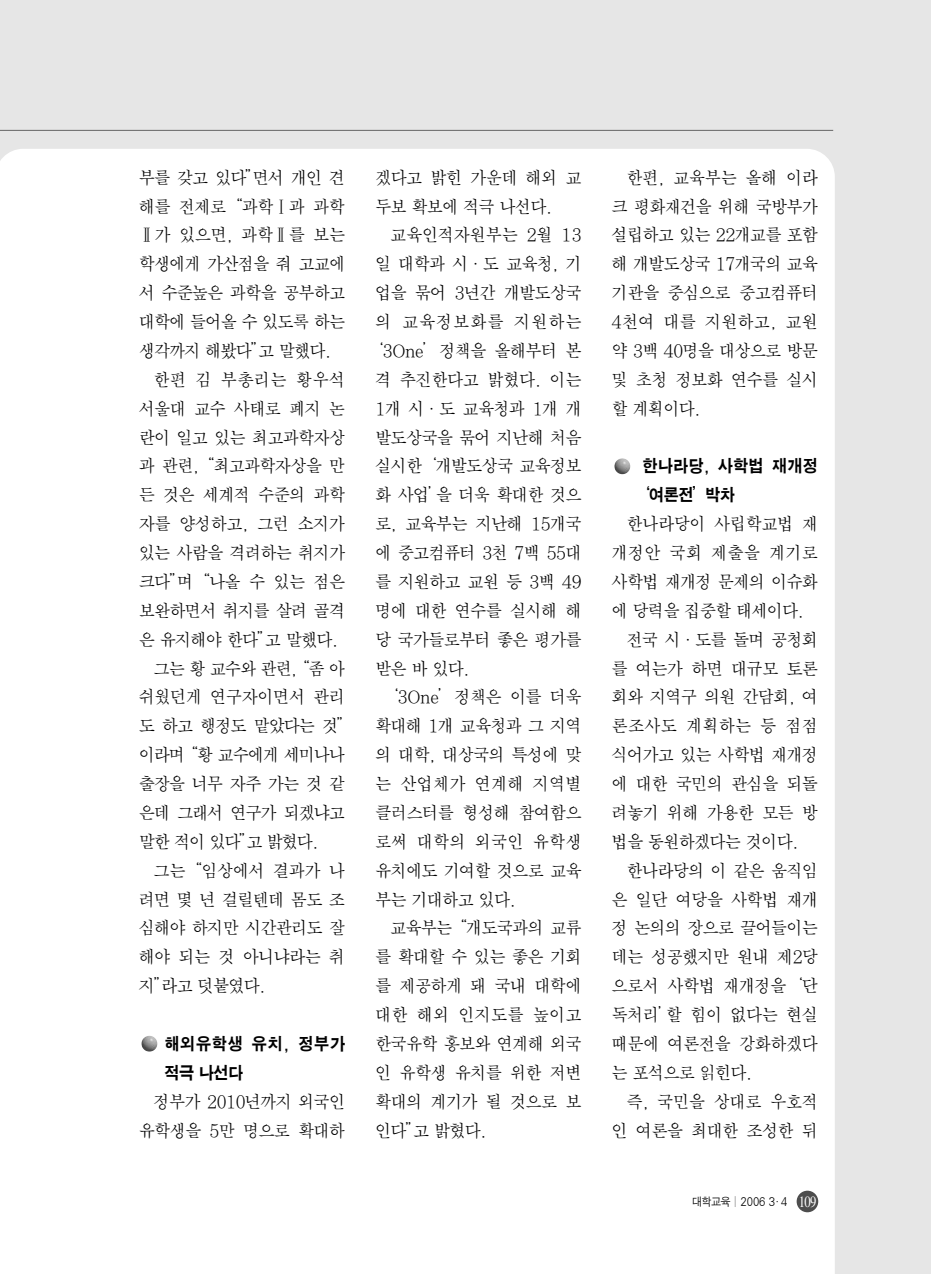
<style>
.page{position:relative;width:931px;height:1274px;background:#e6e6e6}
.page>*{position:absolute;margin:0;border:0;box-sizing:border-box;transform-origin:0 0}
.t1{font:17.5px/28.9px "SM Amu";letter-spacing:-.065em;color:#000;text-align:justify;scale:.94 1}
.t2{font:17.5px "SM Amu";letter-spacing:-.005em;color:#000;scale:.94 1}
.t3{font:17.5px "SM Amu";letter-spacing:-.04em;color:#000;scale:.94 1}
.t4{font:17.5px "SM Amu";letter-spacing:-.045em;color:#000;scale:.94 1}
.t5{font:17.5px "SM Amu";letter-spacing:-.085em;color:#000;scale:.94 1}
.t6{font:17.5px "SM Ago K";letter-spacing:-.025em;color:#000;scale:.9 1}
.t7{font:17.5px "SM Amu";letter-spacing:-.03em;color:#000;scale:.94 1}
.t8{font:17.5px "SM Ago K";letter-spacing:.005em;color:#000;scale:.9 1}
.t9{font:17.5px "SM Amu";letter-spacing:.035em;color:#000;scale:.94 1}
.t10{font:17.5px "SM Amu";letter-spacing:-.035em;color:#000;scale:.94 1}
.t11{font:17.5px "SM Amu";letter-spacing:.005em;color:#000;scale:.94 1}
.t12{font:11.38px "SM Ago J";letter-spacing:-.07em;color:#000;scale:.9 1}
.s1{font-family:"Times";font-size:15.75px;color:#fff}
</style>
<div class="page">
<div style="left:6px;top:149px;width:829px;height:1125px;background:#fff"></div>
<div style="left:0;top:155px;width:6px;height:1119px;background:#fff"></div>
<hr style="left:0;top:130px;width:833px;height:1px;background:#666">
<img style="left:614px;top:458px;width:16px;height:16px">
<img style="left:141px;top:1036px;width:16px;height:16px">
<div style="left:797px;top:1191px;width:21px;height:21px;background:#4d4d4d;border-radius:50%"></div>
<p class="t1" style="left:139px;top:164px;width:221px">부를 갖고 있다”면서 개인 견</p>
<p class="t1" style="left:139px;top:193px;width:221px">해를 전제로“과학Ⅰ과 과학</p>
<p class="t3" style="left:139px;top:227px;width:221px">Ⅱ가 있으면, 과학Ⅱ를 보는</p>
<p class="t1" style="left:139px;top:251px;width:221px">학생에게 가산점을 줘 고교에</p>
<p class="t1" style="left:139px;top:280px;width:221px">서 수준높은 과학을 공부하고</p>
<p class="t1" style="left:139px;top:308px;width:221px">대학에 들어올 수 있도록 하는</p>
<p class="t1" style="left:139px;top:337px;width:207px">생각까지 해봤다”고 말했다.</p>
<p class="t11" style="left:154px;top:372px;width:206px">한편 김 부총리는 황우석</p>
<p class="t1" style="left:139px;top:395px;width:221px">서울대 교수 사태로 폐지 논</p>
<p class="t1" style="left:139px;top:424px;width:221px">란이 일고 있는 최고과학자상</p>
<p class="t1" style="left:139px;top:453px;width:221px">과 관련, “최고과학자상을 만</p>
<p class="t1" style="left:139px;top:482px;width:221px">든 것은 세계적 수준의 과학</p>
<p class="t3" style="left:139px;top:516px;width:221px">자를 양성하고, 그런 소지가</p>
<p class="t1" style="left:139px;top:539px;width:221px">있는 사람을 격려하는 취지가</p>
<p class="t1" style="left:139px;top:568px;width:221px">크다”며“나올 수 있는 점은</p>
<p class="t1" style="left:139px;top:597px;width:221px">보완하면서 취지를 살려 골격</p>
<p class="t1" style="left:139px;top:626px;width:214px">은 유지해야 한다”고 말했다.</p>
<p class="t1" style="left:154px;top:655px;width:206px">그는 황 교수와 관련, “좀 아</p>
<p class="t4" style="left:139px;top:689px;width:221px">쉬웠던게 연구자이면서 관리</p>
<p class="t5" style="left:139px;top:718px;width:230px">도 하고 행정도 맡았다는 것”</p>
<p class="t5" style="left:139px;top:747px;width:221px">이라며“황 교수에게 세미나나</p>
<p class="t1" style="left:139px;top:770px;width:221px">출장을 너무 자주 가는 것 같</p>
<p class="t5" style="left:139px;top:805px;width:221px">은데 그래서 연구가 되겠냐고</p>
<p class="t1" style="left:139px;top:828px;width:193px">말한 적이 있다”고 밝혔다.</p>
<p class="t4" style="left:154px;top:863px;width:206px">그는“임상에서 결과가 나</p>
<p class="t1" style="left:139px;top:886px;width:221px">려면 몇 년 걸릴텐데 몸도 조</p>
<p class="t1" style="left:139px;top:915px;width:221px">심해야 하지만 시간관리도 잘</p>
<p class="t1" style="left:139px;top:944px;width:221px">해야 되는 것 아니냐라는 취</p>
<p class="t1" style="left:139px;top:973px;width:137px">지”라고 덧붙였다.</p>
<p class="t8" style="left:164px;top:1036px;width:203px">해외유학생 유치, 정부가</p>
<p class="t6" style="left:164px;top:1065px;width:90px">적극 나선다</p>
<p class="t1" style="left:154px;top:1088px;width:206px">정부가 2010년까지 외국인</p>
<p class="t1" style="left:139px;top:1117px;width:221px">유학생을 5만 명으로 확대하</p>
<p class="t1" style="left:375px;top:164px;width:221px">겠다고 밝힌 가운데 해외 교</p>
<p class="t1" style="left:375px;top:193px;width:190px">두보 확보에 적극 나선다.</p>
<p class="t7" style="left:390px;top:227px;width:206px">교육인적자원부는 2월 13</p>
<p class="t1" style="left:375px;top:251px;width:221px">일 대학과 시·도 교육청, 기</p>
<p class="t1" style="left:375px;top:280px;width:221px">업을 묶어 3년간 개발도상국</p>
<p class="t9" style="left:375px;top:314px;width:221px">의 교육정보화를 지원하는</p>
<p class="t1" style="left:367px;top:337px;width:230px">‘3One’정책을 올해부터 본</p>
<p class="t3" style="left:375px;top:372px;width:221px">격 추진한다고 밝혔다. 이는</p>
<p class="t1" style="left:375px;top:395px;width:221px">1개 시·도 교육청과 1개 개</p>
<p class="t1" style="left:375px;top:424px;width:221px">발도상국을 묶어 지난해 처음</p>
<p class="t1" style="left:375px;top:453px;width:221px">실시한‘개발도상국 교육정보</p>
<p class="t1" style="left:375px;top:482px;width:221px">화 사업’을 더욱 확대한 것으</p>
<p class="t1" style="left:375px;top:511px;width:221px">로, 교육부는 지난해 15개국</p>
<p class="t1" style="left:375px;top:539px;width:221px">에 중고컴퓨터 3천 7백 55대</p>
<p class="t1" style="left:375px;top:568px;width:221px">를 지원하고 교원 등 3백 49</p>
<p class="t1" style="left:375px;top:597px;width:221px">명에 대한 연수를 실시해 해</p>
<p class="t1" style="left:375px;top:626px;width:221px">당 국가들로부터 좋은 평가를</p>
<p class="t1" style="left:375px;top:655px;width:102px">받은 바 있다.</p>
<p class="t1" style="left:382px;top:684px;width:214px">‘3One’정책은 이를 더욱</p>
<p class="t1" style="left:375px;top:713px;width:221px">확대해 1개 교육청과 그 지역</p>
<p class="t1" style="left:375px;top:742px;width:221px">의 대학, 대상국의 특성에 맞</p>
<p class="t2" style="left:375px;top:776px;width:221px">는 산업체가 연계해 지역별</p>
<p class="t4" style="left:375px;top:805px;width:221px">클러스터를 형성해 참여함으</p>
<p class="t2" style="left:375px;top:834px;width:221px">로써 대학의 외국인 유학생</p>
<p class="t1" style="left:375px;top:857px;width:221px">유치에도 기여할 것으로 교육</p>
<p class="t1" style="left:375px;top:886px;width:151px">부는 기대하고 있다.</p>
<p class="t1" style="left:390px;top:915px;width:206px">교육부는“개도국과의 교류</p>
<p class="t1" style="left:375px;top:944px;width:221px">를 확대할 수 있는 좋은 기회</p>
<p class="t1" style="left:375px;top:973px;width:221px">를 제공하게 돼 국내 대학에</p>
<p class="t2" style="left:375px;top:1007px;width:221px">대한 해외 인지도를 높이고</p>
<p class="t1" style="left:375px;top:1030px;width:221px">한국유학 홍보와 연계해 외국</p>
<p class="t1" style="left:375px;top:1059px;width:221px">인 유학생 유치를 위한 저변</p>
<p class="t1" style="left:375px;top:1088px;width:221px">확대의 계기가 될 것으로 보</p>
<p class="t1" style="left:375px;top:1117px;width:120px">인다”고 밝혔다.</p>
<p class="t1" style="left:612px;top:164px;width:221px;text-indent:15px">한편, 교육부는 올해 이라 크 평화재건을 위해 국방부가 설립하고 있는 22개교를 포함 해 개발도상국 17개국의 교육 기관을 중심으로 중고컴퓨터 4천여 대를 지원하고, 교원 약 3백 40명을 대상으로 방문 및 초청 정보화 연수를 실시 할 계획이다.</p>
<p class="t6" style="left:642px;top:458px;width:197px">한나라당, 사학법 재개정</p>
<p class="t6" style="left:634px;top:487px;width:114px">‘여론전’박차</p>
<p class="t3" style="left:627px;top:516px;width:206px">한나라당이 사립학교법 재</p>
<p class="t2" style="left:612px;top:545px;width:221px">개정안 국회 제출을 계기로</p>
<p class="t1" style="left:612px;top:568px;width:221px">사학법 재개정 문제의 이슈화</p>
<p class="t1" style="left:612px;top:597px;width:206px">에 당력을 집중할 태세이다.</p>
<p class="t1" style="left:627px;top:626px;width:206px">전국 시·도를 돌며 공청회</p>
<p class="t1" style="left:612px;top:655px;width:221px">를 여는가 하면 대규모 토론</p>
<p class="t1" style="left:612px;top:684px;width:221px">회와 지역구 의원 간담회, 여</p>
<p class="t2" style="left:612px;top:718px;width:221px">론조사도 계획하는 등 점점</p>
<p class="t1" style="left:612px;top:742px;width:221px">식어가고 있는 사학법 재개정</p>
<p class="t1" style="left:612px;top:770px;width:221px">에 대한 국민의 관심을 되돌</p>
<p class="t1" style="left:612px;top:799px;width:221px">려놓기 위해 가용한 모든 방</p>
<p class="t1" style="left:612px;top:828px;width:200px">법을 동원하겠다는 것이다.</p>
<p class="t1" style="left:627px;top:857px;width:206px">한나라당의 이 같은 움직임</p>
<p class="t1" style="left:612px;top:886px;width:221px">은 일단 여당을 사학법 재개</p>
<p class="t1" style="left:612px;top:915px;width:221px">정 논의의 장으로 끌어들이는</p>
<p class="t1" style="left:612px;top:944px;width:221px">데는 성공했지만 원내 제2당</p>
<p class="t1" style="left:612px;top:973px;width:221px">으로서 사학법 재개정을‘단</p>
<p class="t1" style="left:612px;top:1001px;width:221px">독처리’할 힘이 없다는 현실</p>
<p class="t4" style="left:612px;top:1036px;width:221px">때문에 여론전을 강화하겠다</p>
<p class="t1" style="left:612px;top:1059px;width:151px">는 포석으로 읽힌다.</p>
<p class="t10" style="left:627px;top:1094px;width:206px">즉, 국민을 상대로 우호적</p>
<p class="t1" style="left:612px;top:1117px;width:221px">인 여론을 최대한 조성한 뒤</p>
<p class="t12" style="left:692px;top:1197px;width:140px">대학교육 | 2006 3₩4 <span class="s1">109</span></p>
</div>
